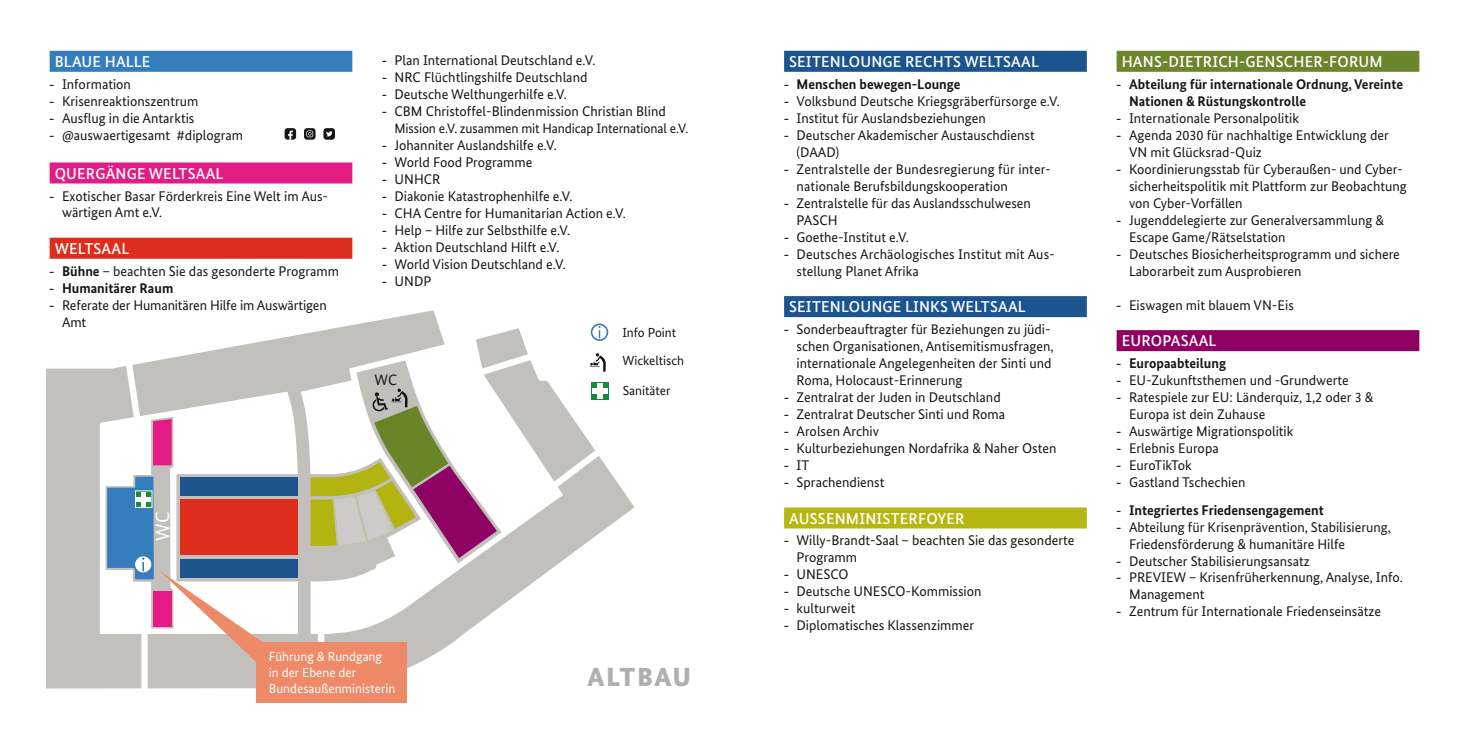
<style>
.page{position:relative;width:1469px;height:735px;background:#fff}
.page>*{position:absolute;margin:0;border:0;box-sizing:border-box;transform-origin:0 0}
.t1{font:900 26.25px "Bundes Sans";letter-spacing:.065em;color:#b0afaf}
.t2{font:19.25px "Bundes Sans";color:#fff}
.t3{font:500 15.75px "Bundes Sans";letter-spacing:.01em;color:#fff}
.t4{font:15.05px "Bundes Sans";color:#151616}
.t5{font:14px/17px "Bundes Sans";color:#151616}
.t6{font:700 14px/17px "Bundes Sans";color:#151616}
.t7{font:13.65px "Bundes Sans";letter-spacing:-.01em;color:#151616}
.t8{font:13.12px/15.8px "Bundes Sans";color:#fff}
.t9{font:13.12px/28.5px "Bundes Sans";color:#151616}
.s1{font-family:"Arial"}
.s2{font-weight:700}
.s3{font-family:"Arial";font-weight:400}
</style>
<div class="page">
<svg style="left:132px;top:310px;width:307px;height:331px"></svg>
<svg style="left:324px;top:465px;width:310px;height:204px"></svg>
<div style="left:180px;top:499px;width:118px;height:56px;background:#de2d1d"></div>
<div style="left:180px;top:477px;width:118px;height:19px;background:#1c548d"></div>
<div style="left:180px;top:558px;width:118px;height:19px;background:#1c548d"></div>
<div style="left:50px;top:51px;width:302px;height:21px;background:#347ebe"></div>
<div style="left:50px;top:162px;width:302px;height:21px;background:#e31b85"></div>
<div style="left:50px;top:237px;width:302px;height:21px;background:#de2d1d"></div>
<div style="left:1116px;top:51px;width:303px;height:21px;background:#6a852a"></div>
<div style="left:1116px;top:330px;width:303px;height:21px;background:#900063"></div>
<div style="left:784px;top:51px;width:302px;height:21px;background:#1c548f"></div>
<div style="left:784px;top:296px;width:302px;height:21px;background:#1c548f"></div>
<div style="left:784px;top:507px;width:302px;height:21px;background:#b6b710"></div>
<svg style="left:591px;top:323px;width:17px;height:18px"></svg>
<svg style="left:592px;top:325px;width:14px;height:14px"></svg>
<svg style="left:310px;top:326px;width:295px;height:237px"></svg>
<svg style="left:591px;top:381px;width:18px;height:18px"></svg>
<div style="left:597px;top:383px;width:5px;height:15px;background:#fff"></div>
<div style="left:592px;top:388px;width:15px;height:5px;background:#fff"></div>
<div style="left:323px;top:128px;width:12px;height:12px;background:#151616;border-radius:3px"></div>
<svg style="left:326px;top:131px;width:6px;height:6px"></svg>
<svg style="left:304px;top:128px;width:11px;height:12px"></svg>
<svg style="left:306px;top:130px;width:7px;height:7px"></svg>
<svg style="left:284px;top:128px;width:12px;height:12px"></svg>
<svg style="left:46px;top:366px;width:235px;height:322px"></svg>
<div style="left:257px;top:641px;width:150px;height:61px;background:#ee8a67"></div>
<p class="t3" style="left:55px;top:52px;width:97px">BLAUE HALLE</p>
<p class="t5" style="left:50px;top:75px;width:83px"><span class="s1">-</span> Information</p>
<p class="t5" style="left:50px;top:92px;width:150px"><span class="s1">-</span> Krisenreaktionszentrum</p>
<p class="t5" style="left:50px;top:109px;width:146px"><span class="s1">-</span> Ausflug in die Antarktis</p>
<p class="t5" style="left:50px;top:126px;width:195px"><span class="s1">-</span> @auswaertigesamt #diplogram</p>
<p class="t3" style="left:55px;top:163px;width:170px">QUERGÄNGE WELTSAAL</p>
<p class="t5" style="left:62px;top:187px;width:268px;text-indent:-12px"><span class="s1">-</span> Exotischer Basar Förderkreis Eine Welt im Aus&shy;wärtigen Amt e.V.</p>
<p class="t3" style="left:55px;top:238px;width:76px">WELTSAAL</p>
<p class="t5" style="left:50px;top:262px;width:291px"><span class="s1">-</span> <span class="s2">Bühne</span> – beachten Sie das gesonderte Programm</p>
<p class="t6" style="left:50px;top:279px;width:125px"><span class="s3">-</span> Humanitärer Raum</p>
<p class="t5" style="left:62px;top:296px;width:266px;text-indent:-12px"><span class="s1">-</span> Referate der Humanitären Hilfe im Auswärtigen<br>Amt</p>
<p class="t5" style="left:382px;top:52px;width:215px"><span class="s1">-</span> Plan International Deutschland e.V.</p>
<p class="t5" style="left:382px;top:69px;width:207px"><span class="s1">-</span> NRC Flüchtlingshilfe Deutschland</p>
<p class="t5" style="left:382px;top:86px;width:186px"><span class="s1">-</span> Deutsche Welthungerhilfe e.V.</p>
<p class="t5" style="left:382px;top:103px;width:285px"><span class="s1">-</span> CBM Christoffel-Blindenmission Christian Blind</p>
<p class="t7" style="left:394px;top:120px;width:295px">Mission e.V. zusammen mit Handicap International e.V.</p>
<p class="t5" style="left:382px;top:137px;width:176px"><span class="s1">-</span> Johanniter Auslandshilfe e.V.</p>
<p class="t5" style="left:382px;top:154px;width:152px"><span class="s1">-</span> World Food Programme</p>
<p class="t5" style="left:382px;top:171px;width:60px"><span class="s1">-</span> UNHCR</p>
<p class="t5" style="left:382px;top:188px;width:192px"><span class="s1">-</span> Diakonie Katastrophenhilfe e.V.</p>
<p class="t5" style="left:382px;top:205px;width:245px"><span class="s1">-</span> CHA Centre for Humanitarian Action e.V.</p>
<p class="t5" style="left:382px;top:222px;width:190px"><span class="s1">-</span> Help – Hilfe zur Selbsthilfe e.V.</p>
<p class="t5" style="left:382px;top:239px;width:179px"><span class="s1">-</span> Aktion Deutschland Hilft e.V.</p>
<p class="t5" style="left:382px;top:256px;width:185px"><span class="s1">-</span> World Vision Deutschland e.V.</p>
<p class="t5" style="left:382px;top:273px;width:51px"><span class="s1">-</span> UNDP</p>
<p class="t4" style="left:374px;top:370px;width:24px">WC</p>
<p class="t9" style="left:622px;top:318px;width:63px">Info Point<br>Wickeltisch</p>
<p class="t9" style="left:622px;top:376px;width:49px">Sanitäter</p>
<h2 class="t2" style="left:151px;top:540px;width:30px;rotate:-90deg">WC</h2>
<p class="t8" style="left:269px;top:648px;width:128px">Führung &amp; Rundgang<br>in der Ebene der<br>Bundesaußenministerin</p>
<h1 class="t1" style="left:587px;top:660px;width:105px">ALTBAU</h1>
<p class="t3" style="left:789px;top:52px;width:251px">SEITENLOUNGE RECHTS WELTSAAL</p>
<p class="t6" style="left:784px;top:75px;width:178px"><span class="s3">-</span> Menschen bewegen-Lounge</p>
<p class="t5" style="left:784px;top:92px;width:277px"><span class="s1">-</span> Volksbund Deutsche Kriegsgräberfürsorge e.V.</p>
<p class="t5" style="left:784px;top:109px;width:203px"><span class="s1">-</span> Institut für Auslandsbeziehungen</p>
<p class="t5" style="left:796px;top:126px;width:240px;text-indent:-12px"><span class="s1">-</span> Deutscher Akademischer Austauschdienst (DAAD)</p>
<p class="t5" style="left:796px;top:160px;width:256px;text-indent:-12px"><span class="s1">-</span> Zentralstelle der Bundesregierung für inter&shy;nationale Berufsbildungskooperation</p>
<p class="t5" style="left:796px;top:194px;width:236px;text-indent:-12px"><span class="s1">-</span> Zentralstelle für das Auslandsschulwesen<br>PASCH</p>
<p class="t5" style="left:784px;top:228px;width:126px"><span class="s1">-</span> Goethe-Institut e.V.</p>
<p class="t5" style="left:796px;top:245px;width:260px;text-indent:-12px"><span class="s1">-</span> Deutsches Archäologisches Institut mit Aus&shy;stellung Planet Afrika</p>
<p class="t3" style="left:789px;top:297px;width:238px">SEITENLOUNGE LINKS WELTSAAL</p>
<p class="t5" style="left:796px;top:320px;width:258px;text-indent:-12px"><span class="s1">-</span> Sonderbeauftragter für Beziehungen zu jüdi&shy;schen Organisationen, Antisemitismusfragen, internationale Angelegenheiten der Sinti und Roma, Holocaust-Erinnerung</p>
<p class="t5" style="left:784px;top:388px;width:218px"><span class="s1">-</span> Zentralrat der Juden in Deutschland</p>
<p class="t5" style="left:784px;top:405px;width:223px"><span class="s1">-</span> Zentralrat Deutscher Sinti und Roma</p>
<p class="t5" style="left:784px;top:422px;width:96px"><span class="s1">-</span> Arolsen Archiv</p>
<p class="t5" style="left:784px;top:439px;width:274px"><span class="s1">-</span> Kulturbeziehungen Nordafrika &amp; Naher Osten</p>
<p class="t5" style="left:784px;top:456px;width:27px"><span class="s1">-</span> IT</p>
<p class="t5" style="left:784px;top:473px;width:102px"><span class="s1">-</span> Sprachendienst</p>
<p class="t3" style="left:789px;top:508px;width:177px">AUSSENMINISTERFOYER</p>
<p class="t5" style="left:796px;top:531px;width:279px;text-indent:-12px"><span class="s1">-</span> Willy-Brandt-Saal – beachten Sie das gesonderte<br>Programm</p>
<p class="t5" style="left:784px;top:565px;width:66px"><span class="s1">-</span> UNESCO</p>
<p class="t5" style="left:784px;top:582px;width:199px"><span class="s1">-</span> Deutsche UNESCO-Kommission</p>
<p class="t5" style="left:784px;top:599px;width:73px"><span class="s1">-</span> kulturweit</p>
<p class="t5" style="left:784px;top:616px;width:191px"><span class="s1">-</span> Diplomatisches Klassenzimmer</p>
<p class="t3" style="left:1121px;top:52px;width:262px">HANS-DIETRICH-GENSCHER-FORUM</p>
<p class="t6" style="left:1129px;top:75px;width:276px;text-indent:-12px"><span class="s3">-</span> Abteilung für internationale Ordnung, Vereinte<br>Nationen &amp; Rüstungskontrolle</p>
<p class="t5" style="left:1116px;top:109px;width:184px"><span class="s1">-</span> Internationale Personalpolitik</p>
<p class="t5" style="left:1129px;top:126px;width:261px;text-indent:-12px"><span class="s1">-</span> Agenda 2030 für nachhaltige Entwicklung der<br>VN mit Glücksrad-Quiz</p>
<p class="t5" style="left:1129px;top:160px;width:279px;text-indent:-12px"><span class="s1">-</span> Koordinierungsstab für Cyberaußen- und Cyber&shy;sicherheitspolitik mit Plattform zur Beobachtung von Cyber-Vorfällen</p>
<p class="t5" style="left:1129px;top:211px;width:257px;text-indent:-12px"><span class="s1">-</span> Jugenddelegierte zur Generalversammlung &amp;<br>Escape Game/Rätselstation</p>
<p class="t5" style="left:1129px;top:245px;width:272px;text-indent:-12px"><span class="s1">-</span> Deutsches Biosicherheitsprogramm und sichere<br>Laborarbeit zum Ausprobieren</p>
<p class="t5" style="left:1116px;top:296px;width:179px"><span class="s1">-</span> Eiswagen mit blauem VN-Eis</p>
<p class="t3" style="left:1121px;top:331px;width:96px">EUROPASAAL</p>
<p class="t6" style="left:1116px;top:354px;width:111px"><span class="s3">-</span> Europaabteilung</p>
<p class="t5" style="left:1116px;top:371px;width:234px"><span class="s1">-</span> EU-Zukunftsthemen und -Grundwerte</p>
<p class="t5" style="left:1129px;top:388px;width:246px;text-indent:-12px"><span class="s1">-</span> Ratespiele zur EU: Länderquiz, 1,2 oder 3 &amp;<br>Europa ist dein Zuhause</p>
<p class="t5" style="left:1116px;top:422px;width:178px"><span class="s1">-</span> Auswärtige Migrationspolitik</p>
<p class="t5" style="left:1116px;top:439px;width:104px"><span class="s1">-</span> Erlebnis Europa</p>
<p class="t5" style="left:1116px;top:456px;width:77px"><span class="s1">-</span> EuroTikTok</p>
<p class="t5" style="left:1116px;top:473px;width:130px"><span class="s1">-</span> Gastland Tschechien</p>
<p class="t6" style="left:1116px;top:501px;width:209px"><span class="s3">-</span> Integriertes Friedensengagement</p>
<p class="t5" style="left:1129px;top:518px;width:263px;text-indent:-12px"><span class="s1">-</span> Abteilung für Krisenprävention, Stabilisierung,<br>Friedensförderung &amp; humanitäre Hilfe</p>
<p class="t5" style="left:1116px;top:551px;width:195px"><span class="s1">-</span> Deutscher Stabilisierungsansatz</p>
<p class="t5" style="left:1129px;top:568px;width:275px;text-indent:-12px"><span class="s1">-</span> PREVIEW – Krisenfrüherkennung, Analyse, Info.<br>Management</p>
<p class="t5" style="left:1116px;top:602px;width:266px"><span class="s1">-</span> Zentrum für Internationale Friedenseinsätze</p>
</div>
